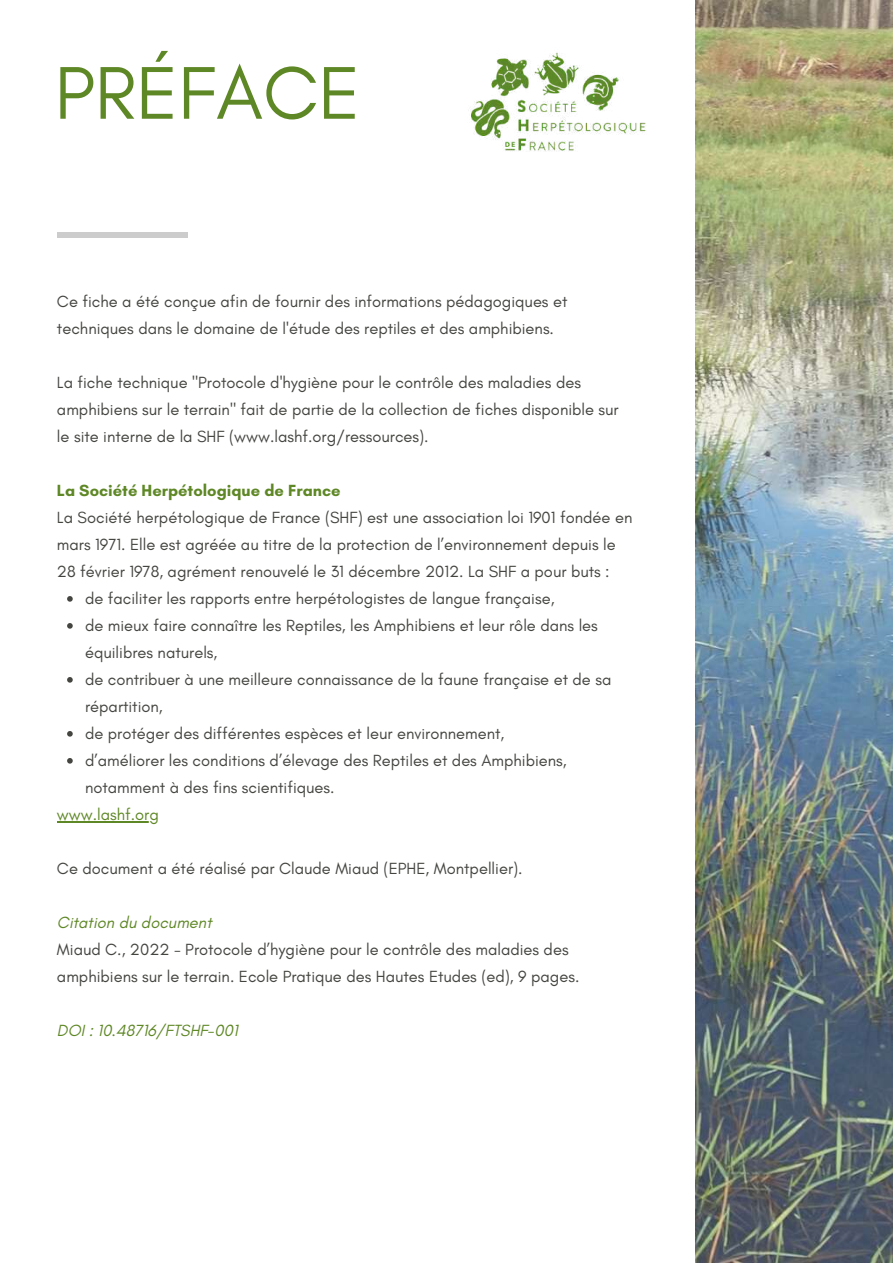
<style>
.page{position:relative;width:893px;height:1264px;background:#fff}
.page>*{position:absolute;margin:0;border:0;box-sizing:border-box;transform-origin:0 0}
.t1{font:75.9px "Glacial Indifference";color:#5e8725}
.t2{font:16.5px/27px "Glacial Indifference";color:#444440}
.t3{font:italic 16.5px "Glacial Indifference";color:#5e8725}
.t4{font:700 16.5px "Glacial Indifference";color:#5e8725}
.t5{font:16.5px "Glacial Indifference";color:#5e8725}
</style>
<div class="page">
<div style="left:57px;top:233px;width:130px;height:5px;background:#ccc"></div>
<img style="left:695px;top:0;width:197px;height:1262px">
<img style="left:471px;top:52px;width:175px;height:99px">
<svg style="left:67px;top:596px;width:6px;height:5px"></svg>
<svg style="left:67px;top:623px;width:6px;height:5px"></svg>
<svg style="left:67px;top:677px;width:6px;height:5px"></svg>
<svg style="left:67px;top:731px;width:6px;height:5px"></svg>
<svg style="left:67px;top:758px;width:6px;height:5px"></svg>
<hr style="left:57px;top:821px;width:102px;height:1px;background:#5e8725">
<h1 class="t1" style="left:55px;top:47px;width:307px">PRÉFACE</h1>
<p class="t2" style="left:57px;top:288px;width:512px">Ce fiche a été conçue afin de fournir des informations pédagogiques et techniques dans le domaine de l'étude des reptiles et des amphibiens.</p>
<p class="t2" style="left:57px;top:369px;width:563px">La fiche technique "Protocole d'hygiène pour le contrôle des maladies des amphibiens sur le terrain" fait de partie de la collection de fiches disponible sur le site interne de la SHF (www.lashf.org/ressources).</p>
<p class="t4" style="left:57px;top:480px;width:285px">La Société Herpétologique de France</p>
<p class="t2" style="left:57px;top:503px;width:577px">La Société herpétologique de France (SHF) est une association loi 1901 fondée en mars 1971. Elle est agréée au titre de la protection de l’environnement depuis le<br>28 février 1978, agrément renouvelé le 31 décembre 2012. La SHF a pour buts :</p>
<p class="t2" style="left:85px;top:584px;width:528px">de faciliter les rapports entre herpétologistes de langue française,<br>de mieux faire connaître les Reptiles, les Amphibiens et leur rôle dans les équilibres naturels,<br>de contribuer à une meilleure connaissance de la faune française et de sa répartition,<br>de protéger des différentes espèces et leur environnement,<br>d’améliorer les conditions d’élevage des Reptiles et des Amphibiens, notamment à des fins scientifiques.</p>
<p class="t5" style="left:57px;top:804px;width:103px">www.lashf.org</p>
<p class="t2" style="left:57px;top:854px;width:467px">Ce document a été réalisé par Claude Miaud (EPHE, Montpellier).</p>
<p class="t3" style="left:57px;top:912px;width:156px">Citation du document</p>
<p class="t2" style="left:57px;top:935px;width:524px">Miaud C., 2022 - Protocole d’hygiène pour le contrôle des maladies des amphibiens sur le terrain. Ecole Pratique des Hautes Etudes (ed), 9 pages.</p>
<p class="t3" style="left:57px;top:1020px;width:182px">DOI : 10.48716/FTSHF-001</p>
</div>
